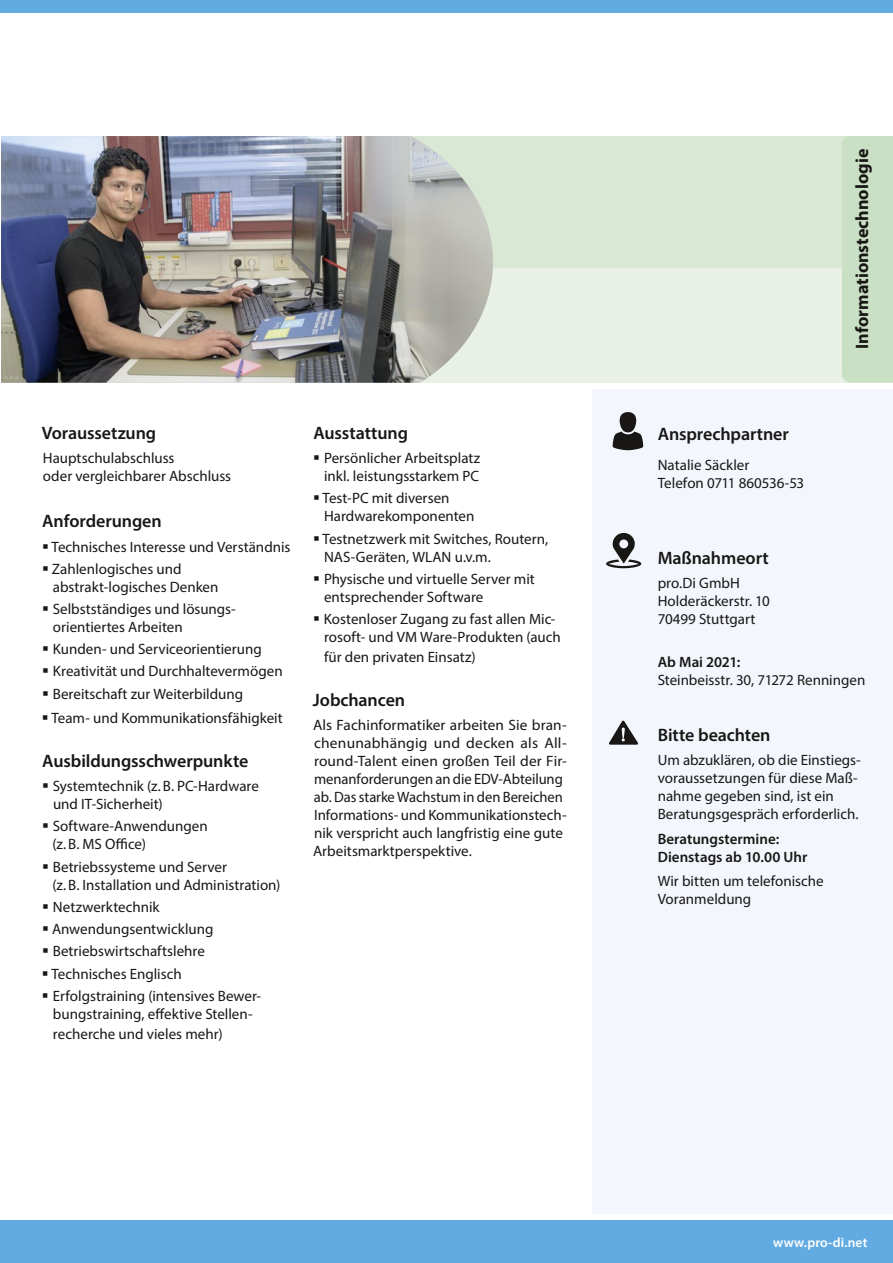
<style>
.page{position:relative;width:893px;height:1263px;background:#fff}
.page>*{position:absolute;margin:0;border:0;box-sizing:border-box;transform-origin:0 0}
.t1{font:600 18px "Myriad Pro";letter-spacing:-.005em;color:#181715}
.t2{font:700 18px "Myriad Pro";color:#181715}
.t3{font:15px/18px "Myriad Pro";color:#181715}
.t4{font:600 15px/18px "Myriad Pro";color:#181715}
.t5{font:600 13.5px "Myriad Pro";letter-spacing:.01em;color:#fff}
</style>
<div class="page">
<div style="left:592px;top:389px;width:301px;height:825px;background:#f3f7fd"></div>
<div style="left:1px;top:136px;width:892px;height:247px;background:#e9f1e6"></div>
<div style="left:1px;top:136px;width:892px;height:132px;background:#d9e8d4"></div>
<img style="left:1px;top:136px;width:492px;height:247px">
<svg style="left:613px;top:412px;width:30px;height:38px"></svg>
<svg style="left:606px;top:533px;width:35px;height:35px"></svg>
<svg style="left:609px;top:720px;width:29px;height:25px"></svg>
<div style="left:0;top:0;width:893px;height:13px;background:#62aae2"></div>
<div style="left:0;top:1220px;width:893px;height:43px;background:#62aae2"></div>
<div style="left:842px;top:136px;width:51px;height:247px;background:#cae0c5"></div>
<p class="t1" style="left:42px;top:421px;width:116px">Voraussetzung</p>
<p class="t3" style="left:43px;top:449px;width:190px">Hauptschulabschluss<br>oder vergleichbarer Abschluss</p>
<p class="t1" style="left:42px;top:510px;width:121px">Anforderungen</p>
<p class="t3" style="left:51px;top:535px;width:240px;line-height:22.2px">Technisches Interesse und Verständnis<br>Zahlenlogisches und</p>
<p class="t3" style="left:53px;top:575px;width:184px;line-height:22.2px">abstrakt-logisches Denken<br>Selbstständiges und lösungs-</p>
<p class="t3" style="left:53px;top:616px;width:231px;line-height:22.2px">orientiertes Arbeiten<br>Kunden- und Serviceorientierung<br>Kreativität und Durchhaltevermögen<br>Bereitschaft zur Weiterbildung</p>
<p class="t3" style="left:51px;top:708px;width:233px">Team- und Kommunikationsfähigkeit</p>
<p class="t1" style="left:42px;top:749px;width:208px">Ausbildungsschwerpunkte</p>
<p class="t3" style="left:53px;top:777px;width:208px">Systemtechnik (z. B. PC-Hardware und IT-Sicherheit)</p>
<p class="t3" style="left:52px;top:817px;width:157px">Software-Anwendungen (z. B. MS Office)</p>
<p class="t3" style="left:52px;top:857px;width:230px">Betriebssysteme und Server<br>(z. B. Installation und Administration)</p>
<p class="t3" style="left:51px;top:895px;width:211px;line-height:22.2px">Netzwerktechnik<br>Anwendungsentwicklung<br>Betriebswirtschaftslehre<br>Technisches Englisch<br>Erfolgstraining (intensives Bewer-</p>
<p class="t3" style="left:53px;top:1004px;width:200px;line-height:19.8px">bungstraining, effektive Stellen&shy;recherche und vieles mehr)</p>
<p class="t1" style="left:313px;top:421px;width:96px">Ausstattung</p>
<p class="t3" style="left:324px;top:449px;width:158px">Persönlicher Arbeitsplatz inkl. leistungsstarkem PC</p>
<p class="t3" style="left:323px;top:489px;width:153px">Test-PC mit diversen<br>Hardwarekomponenten</p>
<p class="t3" style="left:323px;top:529px;width:227px">Testnetzwerk mit Switches, Routern,<br>NAS-Geräten, WLAN u.v.m.</p>
<p class="t3" style="left:324px;top:570px;width:212px">Physische und virtuelle Server mit entsprechender Software</p>
<p class="t3" style="left:324px;top:610px;width:238px">Kostenloser Zugang zu fast allen Mic&shy;rosoft- und VM Ware-Produkten (auch</p>
<p class="t3" style="left:324px;top:648px;width:153px">für den privaten Einsatz)</p>
<p class="t1" style="left:313px;top:688px;width:94px">Jobchancen</p>
<p class="t3" style="left:313px;top:716px;width:255px">Als Fachinformatiker arbeiten Sie bran&shy;chenunabhängig und decken als All&shy;round-Talent einen großen Teil der Fir&shy;menanforderungen an die EDV-Abteilung ab. Das starke Wachstum in den Bereichen Informations- und Kommunikationstech&shy;nik verspricht auch langfristig eine gute Arbeitsmarktperspektive.</p>
<p class="t1" style="left:658px;top:423px;width:133px">Ansprechpartner</p>
<p class="t3" style="left:658px;top:456px;width:148px">Natalie Säckler<br>Telefon 0711 860536-53</p>
<p class="t2" style="left:850px;top:349px;width:201px;rotate:-90deg">Informationstechnologie</p>
<p class="t1" style="left:658px;top:547px;width:113px">Maßnahmeort</p>
<p class="t3" style="left:658px;top:574px;width:114px">pro.Di GmbH<br>Holderäckerstr. 10<br>70499 Stuttgart</p>
<p class="t4" style="left:658px;top:652px;width:84px">Ab Mai 2021:</p>
<p class="t3" style="left:658px;top:670px;width:209px">Steinbeisstr. 30, 71272 Renningen</p>
<p class="t1" style="left:658px;top:723px;width:114px">Bitte beachten</p>
<p class="t3" style="left:658px;top:751px;width:205px">Um abzuklären, ob die Einstiegs&shy;voraussetzungen für diese Maß&shy;nahme gegeben sind, ist ein<br>Beratungsgespräch erforderlich.</p>
<p class="t4" style="left:658px;top:829px;width:151px">Beratungstermine:<br>Dienstags ab 10.00 Uhr</p>
<p class="t3" style="left:658px;top:872px;width:168px">Wir bitten um telefonische<br>Voranmeldung</p>
<p class="t5" style="left:773px;top:1233px;width:96px">www.pro-di.net</p>
</div>
